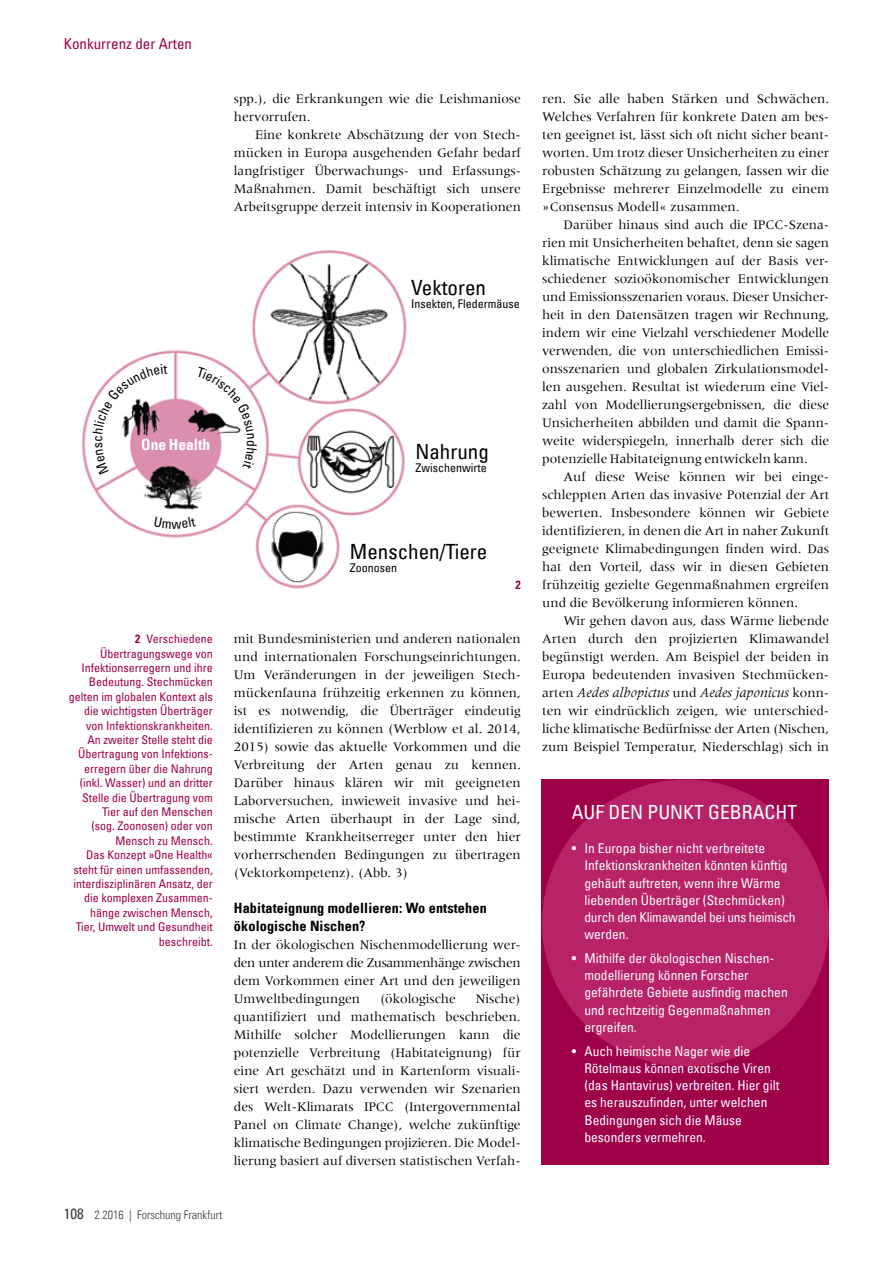
<style>
.page{position:relative;width:893px;height:1263px;background:#fff}
.page>*{position:absolute;margin:0;border:0;box-sizing:border-box;transform-origin:0 0}
.t1{font:condensed 21px "Univers Com 57";color:#000}
.t2{font:condensed 19.5px "Univers Com 57";color:#fff}
.t3{font:15.6px "Univers Com 67 Bold Cond";color:#fff}
.t4{font:condensed 15px "Univers Com 57";color:#9e0148}
.t5{font:14.25px/18px "Univers Com 67 Bold Cond";letter-spacing:.01em;color:#000}
.t6{font:italic 14.25px "Meridien Com";color:#000}
.t7{font:13.5px/18px "Meridien";color:#000;text-align:justify}
.t8{font:condensed 13.5px/17.2px "Univers Com 57";color:#fff}
.t9{font:condensed 12px/14.4px "Univers Com 57";color:#9e0148;text-align:right}
.t10{font:condensed 12px "Univers Com 57";color:#000}
.t11{font:12px "Univers Com 47 Light Cond";color:#3b3b3a}
.t12{font:12px "Univers Com 67 Bold Cond";color:#9e0148}
.s1{font-family:"Univers Com 67 Bold Cond";font-stretch:normal}
.s2{font-family:"Univers Com 57";font-stretch:condensed;font-size:15px}
.s3{font-family:"Meridien";font-style:normal;font-size:13.5px}
</style>
<div class="page">
<img style="left:82px;top:250px;width:325px;height:339px">
<div style="left:542px;top:779px;width:287px;height:386px;background:#9e0148"></div>
<div style="left:542px;top:779px;width:287px;height:287px;background:#b72365;border-radius:50%"></div>
<svg style="left:154px;top:517px;width:42px;height:12px"></svg>
<svg style="left:196px;top:367px;width:61px;height:102px"></svg>
<svg style="left:93px;top:364px;width:75px;height:110px"></svg>
<p class="t4" style="left:64px;top:34px;width:130px">Konkurrenz der Arten</p>
<p class="t7" style="left:234px;top:90px;width:288px">spp.), die Erkrankungen wie die Leishmaniose hervorrufen.</p>
<p class="t7" style="left:234px;top:126px;width:289px;text-indent:21px">Eine konkrete Abschätzung der von Stech&shy;mücken in Europa ausgehenden Gefahr bedarf langfristiger Überwachungs- und Erfassungs-Maßnahmen. Damit beschäftigt sich unsere Arbeitsgruppe derzeit intensiv in Kooperationen</p>
<h1 class="t1" style="left:411px;top:274px;width:77px">Vektoren</h1>
<p class="t10" style="left:411px;top:296px;width:110px">Insekten, Fledermäuse</p>
<p class="t3" style="left:141px;top:435px;width:71px">One Health</p>
<h1 class="t1" style="left:415px;top:438px;width:75px">Nahrung</h1>
<p class="t10" style="left:415px;top:460px;width:73px">Zwischenwirte</p>
<h1 class="t1" style="left:350px;top:538px;width:139px">Menschen/Tiere</h1>
<p class="t10" style="left:350px;top:560px;width:49px">Zoonosen</p>
<p class="t12" style="left:516px;top:578px;width:7px">2</p>
<p class="t9" style="left:69px;top:631px;width:145px"><span class="s1">2</span> Verschiedene<br>Übertragungswege von<br>Infektionserregern und ihre<br>Bedeutung. Stechmücken gelten im globalen Kontext als die wichtigsten Überträger von Infektionskrankheiten.<br>An zweiter Stelle steht die<br>Übertragung von Infektions&shy;erregern über die Nahrung (inkl. Wasser) und an dritter<br>Stelle die Übertragung vom<br>Tier auf den Menschen<br>(sog. Zoonosen) oder von<br>Mensch zu Mensch.<br>Das Konzept »One Health« steht für einen umfassenden, interdisziplinären Ansatz, der die komplexen Zusammen&shy;hänge zwischen Mensch,<br>Tier, Umwelt und Gesundheit beschreibt.</p>
<p class="t7" style="left:234px;top:630px;width:289px;text-align:left">mit Bundesministerien und anderen nationalen und internationalen Forschungseinrichtungen.<br>Um Veränderungen in der jeweiligen Stech&shy;mückenfauna frühzeitig erkennen zu können, ist es notwendig, die Überträger eindeutig identifizieren zu können (Werblow et al. 2014, 2015) sowie das aktuelle Vorkommen und die Verbreitung der Arten genau zu kennen.<br>Darüber hinaus klären wir mit geeigneten Laborversuchen, inwieweit invasive und hei&shy;mische Arten überhaupt in der Lage sind, bestimmte Krankheitserreger unter den hier vorherrschenden Bedingungen zu übertragen (Vektorkompetenz). (Abb. 3)</p>
<p class="t5" style="left:234px;top:899px;width:255px">Habitateignung modellieren: Wo entstehen ökologische Nischen?</p>
<p class="t7" style="left:234px;top:936px;width:288px">In der ökologischen Nischenmodellierung wer&shy;den unter anderem die Zusammenhänge zwischen dem Vorkommen einer Art und den jeweiligen Umweltbedingungen</p>
<p class="t7" style="left:234px;top:990px;width:288px;text-indent:242px">Nische) quantifiziert und mathematisch beschrieben.<br>Mithilfe solcher Modellierungen kann die potenzielle Verbreitung (Habitateignung) für eine Art geschätzt und in Kartenform visuali&shy;siert werden. Dazu verwenden wir Szenarien des Welt-Klimarats IPCC (Intergovernmental Panel on Climate Change), welche zukünftige klimatische Bedingungen projizieren. Die Model&shy;lierung basiert auf diversen statistischen Verfah-</p>
<p class="t7" style="left:380px;top:990px;width:77px">(ökologische</p>
<p class="t11" style="left:64px;top:1208px;width:160px"><span class="s2">108</span> 2.2016 | Forschung Frankfurt</p>
<p class="t7" style="left:542px;top:90px;width:289px">ren. Sie alle haben Stärken und Schwächen.<br>Welches Verfahren für konkrete Daten am bes&shy;ten geeignet ist, lässt sich oft nicht sicher beant&shy;worten. Um trotz dieser Unsicherheiten zu einer robusten Schätzung zu gelangen, fassen wir die Ergebnisse mehrerer Einzelmodelle zu einem »Consensus Modell« zusammen.</p>
<p class="t7" style="left:542px;top:216px;width:289px;text-indent:21px">Darüber hinaus sind auch die IPCC-Szena&shy;rien mit Unsicherheiten behaftet, denn sie sagen klimatische Entwicklungen auf der Basis ver&shy;schiedener sozioökonomischer Entwicklungen und Emissionsszenarien voraus. Dieser Unsicher&shy;heit in den Datensätzen tragen wir Rechnung, indem wir eine Vielzahl verschiedener Modelle verwenden, die von unterschiedlichen Emissi&shy;onsszenarien und globalen Zirkulationsmodel&shy;len ausgehen. Resultat ist wiederum eine Viel&shy;zahl von Modellierungsergebnissen, die diese Unsicherheiten abbilden und damit die Spann&shy;weite widerspiegeln, innerhalb derer sich die potenzielle Habitateignung entwickeln kann.</p>
<p class="t7" style="left:542px;top:467px;width:289px;text-indent:21px">Auf diese Weise können wir bei einge&shy;schleppten Arten das invasive Potenzial der Art bewerten. Insbesondere können wir Gebiete identifizieren, in denen die Art in naher Zukunft geeignete Klimabedingungen finden wird. Das hat den Vorteil, dass wir in diesen Gebieten frühzeitig gezielte Gegenmaßnahmen ergreifen und die Bevölkerung informieren können.</p>
<p class="t7" style="left:542px;top:611px;width:289px;text-indent:21px">Wir gehen davon aus, dass Wärme liebende Arten durch den projizierten Klimawandel begünstigt werden. Am Beispiel der beiden in Europa bedeutenden invasiven Stechmücken-</p>
<p class="t6" style="left:542px;top:684px;width:289px"><span class="s3">arten</span> Aedes albopictus <span class="s3">und</span> Aedes japonicus <span class="s3">konn-</span></p>
<p class="t7" style="left:542px;top:702px;width:289px;text-align:left">ten wir eindrücklich zeigen, wie unterschied&shy;liche klimatische Bedürfnisse der Arten (Nischen, zum Beispiel Temperatur, Niederschlag) sich in</p>
<h2 class="t2" style="left:572px;top:799px;width:227px">AUF DEN PUNKT GEBRACHT</h2>
<p class="t8" style="left:584px;top:839px;width:213px;text-indent:-13px">• In Europa bisher nicht verbreitete Infektionskrankheiten könnten künftig gehäuft auftreten, wenn ihre Wärme liebenden Überträger (Stechmücken) durch den Klimawandel bei uns heimisch werden.</p>
<p class="t8" style="left:584px;top:949px;width:205px;text-indent:-13px">• Mithilfe der ökologischen Nischen&shy;modellierung können Forscher gefährdete Gebiete ausfindig machen und rechtzeitig Gegenmaßnahmen ergreifen.</p>
<p class="t8" style="left:584px;top:1042px;width:196px;text-indent:-13px">• Auch heimische Nager wie die<br>Rötelmaus können exotische Viren (das Hantavirus) verbreiten. Hier gilt es herauszufinden, unter welchen<br>Bedingungen sich die Mäuse besonders vermehren.</p>
</div>
